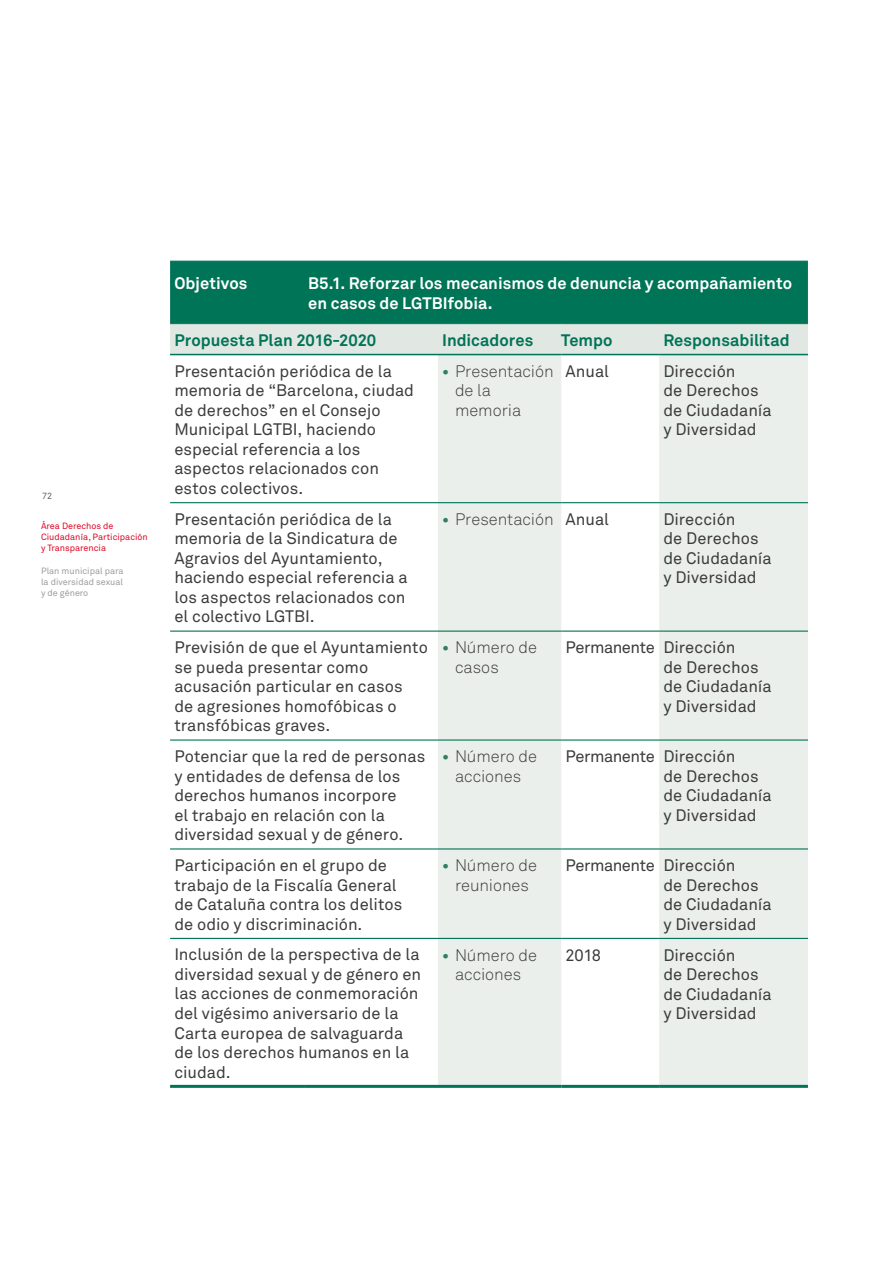
<style>
.page{position:relative;width:893px;height:1263px;background:#fff}
.page>*{position:absolute;margin:0;border:0;box-sizing:border-box;transform-origin:0 0}
.t1{font:16.5px/19.5px "Akkurat Pro";color:#3c3c3b}
.t2{font:16.5px/19.5px "Akkurat Light Pro";letter-spacing:-.005em;color:#3c3c3b;text-align:center}
.t3{font:700 16.5px/19.5px "Akkurat Pro";color:#fff}
.t4{font:700 16.5px "Akkurat Pro";color:#007456}
.t5{font:9px/11.1px "Akkurat Pro";color:#de0826}
.t6{font:9px/11.1px "Akkurat Pro";color:#9d9d9c;text-align:justify}
.t7{font:9px "Akkurat Pro";color:#646363}
.s1{font-family:"Akkurat Pro";font-weight:700;color:#307e63}
.s2{font-family:"Akkurat Pro"}
</style>
<div class="page">
<svg style="left:170px;top:262px;width:638px;height:92px;background:#499983"></svg>
<svg style="left:438px;top:355px;width:370px;height:730px;fill:#ebefec"></svg>
<hr style="left:170px;top:261px;width:134px;height:1px;background:#007456">
<hr style="left:304px;top:261px;width:134px;height:1px;background:#007456">
<hr style="left:438px;top:261px;width:123px;height:1px;background:#007456">
<hr style="left:561px;top:261px;width:98px;height:1px;background:#007456">
<hr style="left:659px;top:261px;width:149px;height:1px;background:#007456">
<hr style="left:170px;top:502px;width:134px;height:1px;background:#007456">
<hr style="left:304px;top:502px;width:134px;height:1px;background:#007456">
<hr style="left:170px;top:630px;width:134px;height:2px;background:#007456">
<hr style="left:304px;top:630px;width:134px;height:2px;background:#007456">
<hr style="left:170px;top:739px;width:134px;height:2px;background:#007456">
<hr style="left:304px;top:739px;width:134px;height:2px;background:#007456">
<hr style="left:170px;top:848px;width:134px;height:1px;background:#007456">
<hr style="left:304px;top:848px;width:134px;height:1px;background:#007456">
<hr style="left:561px;top:502px;width:98px;height:1px;background:#007456">
<hr style="left:561px;top:630px;width:98px;height:2px;background:#007456">
<hr style="left:561px;top:739px;width:98px;height:2px;background:#007456">
<hr style="left:561px;top:848px;width:98px;height:1px;background:#007456">
<hr style="left:438px;top:502px;width:123px;height:1px;background:#007456">
<hr style="left:438px;top:630px;width:123px;height:2px;background:#007456">
<hr style="left:438px;top:739px;width:123px;height:2px;background:#007456">
<hr style="left:438px;top:848px;width:123px;height:1px;background:#007456">
<hr style="left:438px;top:938px;width:123px;height:1px;background:#007456">
<hr style="left:659px;top:502px;width:149px;height:1px;background:#007456">
<hr style="left:659px;top:630px;width:149px;height:2px;background:#007456">
<hr style="left:659px;top:739px;width:149px;height:2px;background:#007456">
<hr style="left:659px;top:848px;width:149px;height:1px;background:#007456">
<hr style="left:438px;top:1085px;width:123px;height:3px;background:#007456">
<hr style="left:659px;top:938px;width:149px;height:1px;background:#007456">
<hr style="left:659px;top:1085px;width:149px;height:3px;background:#007456">
<hr style="left:561px;top:938px;width:98px;height:1px;background:#007456">
<hr style="left:561px;top:1085px;width:98px;height:3px;background:#007456">
<hr style="left:170px;top:938px;width:134px;height:1px;background:#007456">
<hr style="left:304px;top:938px;width:134px;height:1px;background:#007456">
<hr style="left:170px;top:1085px;width:134px;height:3px;background:#007456">
<hr style="left:304px;top:1085px;width:134px;height:3px;background:#007456">
<hr style="left:170px;top:323px;width:134px;height:1px;background:#007456">
<hr style="left:304px;top:323px;width:134px;height:1px;background:#007456">
<hr style="left:438px;top:323px;width:123px;height:1px;background:#007456">
<hr style="left:561px;top:323px;width:98px;height:1px;background:#007456">
<hr style="left:659px;top:323px;width:149px;height:1px;background:#007456">
<hr style="left:170px;top:354px;width:134px;height:1px;background:#007456">
<hr style="left:304px;top:354px;width:134px;height:1px;background:#007456">
<hr style="left:438px;top:354px;width:123px;height:1px;background:#007456">
<hr style="left:561px;top:354px;width:98px;height:1px;background:#007456">
<hr style="left:659px;top:354px;width:149px;height:1px;background:#007456">
<p class="t7" style="left:42px;top:490px;width:12px">72</p>
<p class="t5" style="left:41px;top:520px;width:108px">Área Derechos de<br>Ciudadanía, Participación y Transparencia</p>
<p class="t6" style="left:41px;top:566px;width:84px">Plan municipal para la diversidad sexual y de género</p>
<p class="t3" style="left:174px;top:274px;width:75px">Objetivos</p>
<p class="t3" style="left:308px;top:274px;width:485px">B5.1. Reforzar los mecanismos de denuncia y acompañamiento en casos de LGTBIfobia.</p>
<p class="t4" style="left:174px;top:329px;width:203px">Propuesta Plan 2016-2020</p>
<p class="t4" style="left:442px;top:329px;width:93px">Indicadores</p>
<p class="t4" style="left:561px;top:329px;width:53px">Tempo</p>
<p class="t4" style="left:663px;top:329px;width:128px">Responsabilitad</p>
<p class="t1" style="left:174px;top:362px;width:241px">Presentación periódica de la memoria de “Barcelona, ciudad de derechos” en el Consejo<br>Municipal LGTBI, haciendo especial referencia a los aspectos relacionados con estos colectivos.</p>
<p class="t2" style="left:455px;top:361px;width:100px;text-align:left;text-indent:-13px"><span class="s1">•</span> Presentación de la memoria</p>
<p class="t1" style="left:566px;top:362px;width:45px">Anual</p>
<p class="t1" style="left:663px;top:362px;width:110px">Dirección<br>de Derechos de Ciudadanía y Diversidad</p>
<p class="t1" style="left:174px;top:510px;width:235px">Presentación periódica de la memoria de la Sindicatura de<br>Agravios del Ayuntamiento, haciendo especial referencia a los aspectos relacionados con el colectivo LGTBI.</p>
<p class="t2" style="left:442px;top:509px;width:168px"><span class="s1">•</span> Presentación <span class="s2">Anual</span></p>
<p class="t1" style="left:663px;top:510px;width:110px">Dirección<br>de Derechos de Ciudadanía y Diversidad</p>
<p class="t1" style="left:174px;top:638px;width:255px">Previsión de que el Ayuntamiento se pueda presentar como acusación particular en casos<br>de agresiones homofóbicas o transfóbicas graves.</p>
<p class="t2" style="left:455px;top:638px;width:83px;text-align:left;text-indent:-13px"><span class="s1">•</span> Número de casos</p>
<p class="t1" style="left:663px;top:638px;width:110px;text-indent:-98px">Permanente Dirección<br>de Derechos de Ciudadanía y Diversidad</p>
<p class="t1" style="left:174px;top:747px;width:252px">Potenciar que la red de personas y entidades de defensa de los derechos humanos incorpore<br>el trabajo en relación con la diversidad sexual y de género.</p>
<p class="t2" style="left:442px;top:747px;width:96px"><span class="s1">•</span> Número de acciones</p>
<p class="t1" style="left:663px;top:747px;width:110px;text-indent:-98px">Permanente Dirección<br>de Derechos de Ciudadanía y Diversidad</p>
<p class="t1" style="left:174px;top:856px;width:230px">Participación en el grupo de trabajo de la Fiscalía General de Cataluña contra los delitos de odio y discriminación.</p>
<p class="t2" style="left:442px;top:856px;width:96px"><span class="s1">•</span> Número de reuniones</p>
<p class="t1" style="left:663px;top:856px;width:110px;text-indent:-98px">Permanente Dirección<br>de Derechos de Ciudadanía y Diversidad</p>
<p class="t1" style="left:174px;top:945px;width:248px">Inclusión de la perspectiva de la diversidad sexual y de género en las acciones de conmemoración del vigésimo aniversario de la<br>Carta europea de salvaguarda de los derechos humanos en la ciudad.</p>
<p class="t2" style="left:442px;top:945px;width:96px"><span class="s1">•</span> Número de acciones</p>
<p class="t1" style="left:566px;top:945px;width:37px">2018</p>
<p class="t1" style="left:663px;top:945px;width:110px">Dirección<br>de Derechos de Ciudadanía y Diversidad</p>
</div>
